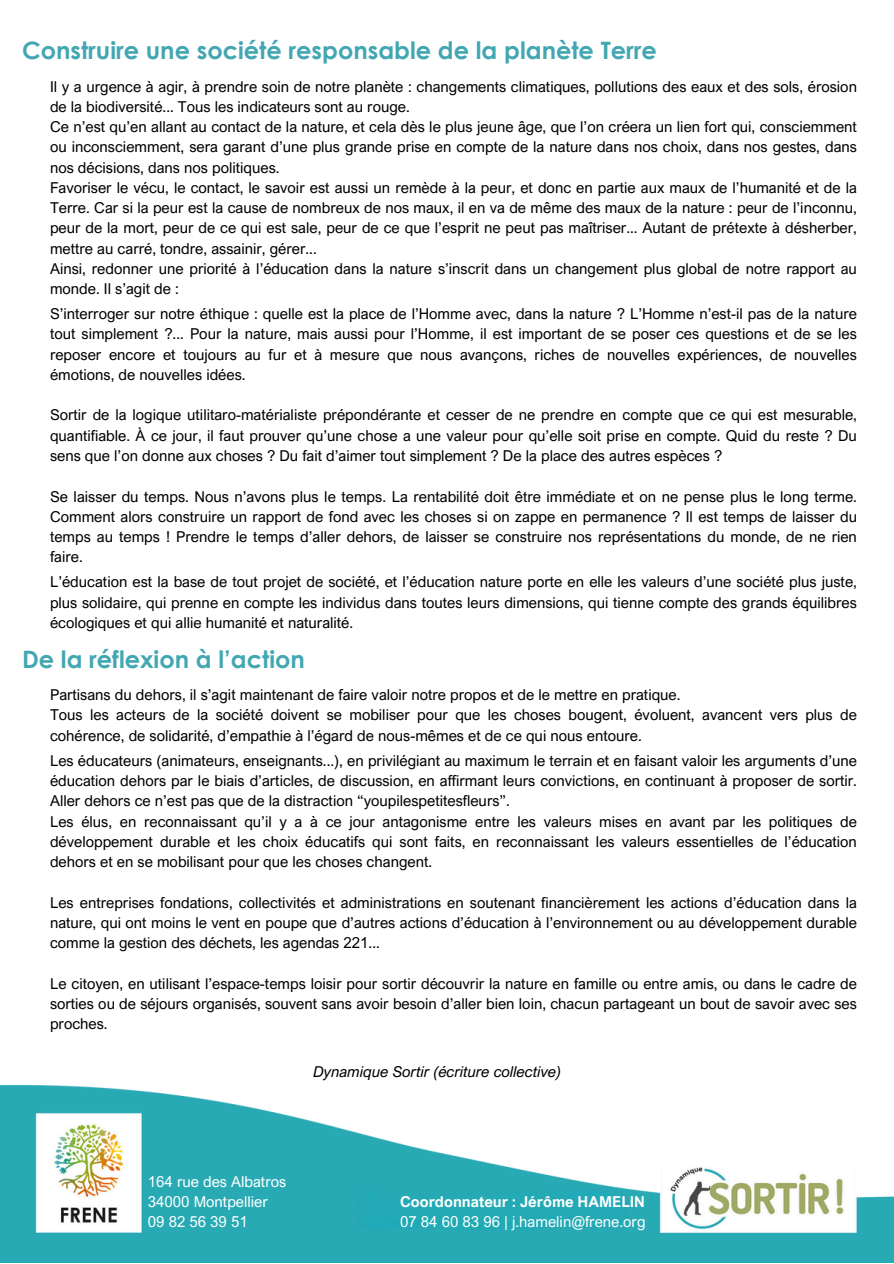
<style>
.page{position:relative;width:894px;height:1264px;background:#fff}
.page>*{position:absolute;margin:0;border:0;box-sizing:border-box;transform-origin:0 0}
.t1{font:700 24px "Century Gothic";color:#42a7b2}
.t2{font:15px/20.2px "Arial Nova";color:#000;text-align:justify}
.t3{font:15px "Arial Nova";color:#fff}
.t4{font:italic 15px "Arial Nova";color:#000}
.t5{font:700 15px "Arial Nova";color:#fff}
</style>
<div class="page">
<img style="left:0;top:1085px;width:893px;height:177px">
<h1 class="t1" style="left:22px;top:35px;width:636px">Construire une société responsable de la planète Terre</h1>
<p class="t2" style="left:50px;top:76px;width:808px">Il y a urgence à agir, à prendre soin de notre planète : changements climatiques, pollutions des eaux et des sols, érosion de la biodiversité... Tous les indicateurs sont au rouge.</p>
<p class="t2" style="left:50px;top:116px;width:808px">Ce n’est qu’en allant au contact de la nature, et cela dès le plus jeune âge, que l’on créera un lien fort qui, consciemment ou inconsciemment, sera garant d’une plus grande prise en compte de la nature dans nos choix, dans nos gestes, dans nos décisions, dans nos politiques.</p>
<p class="t2" style="left:50px;top:177px;width:808px">Favoriser le vécu, le contact, le savoir est aussi un remède à la peur, et donc en partie aux maux de l’humanité et de la Terre. Car si la peur est la cause de nombreux de nos maux, il en va de même des maux de la nature : peur de l’inconnu, peur de la mort, peur de ce qui est sale, peur de ce que l’esprit ne peut pas maîtriser... Autant de prétexte à désherber, mettre au carré, tondre, assainir, gérer...</p>
<p class="t2" style="left:50px;top:258px;width:808px">Ainsi, redonner une priorité à l’éducation dans la nature s’inscrit dans un changement plus global de notre rapport au monde. Il s’agit de :</p>
<p class="t2" style="left:50px;top:303px;width:808px">S’interroger sur notre éthique : quelle est la place de l’Homme avec, dans la nature ? L’Homme n’est-il pas de la nature tout simplement ?... Pour la nature, mais aussi pour l’Homme, il est important de se poser ces questions et de se les reposer encore et toujours au fur et à mesure que nous avançons, riches de nouvelles expériences, de nouvelles émotions, de nouvelles idées.</p>
<p class="t2" style="left:50px;top:405px;width:808px">Sortir de la logique utilitaro-matérialiste prépondérante et cesser de ne prendre en compte que ce qui est mesurable, quantifiable. À ce jour, il faut prouver qu’une chose a une valeur pour qu’elle soit prise en compte. Quid du reste ? Du sens que l’on donne aux choses ? Du fait d’aimer tout simplement ? De la place des autres espèces ?</p>
<p class="t2" style="left:50px;top:486px;width:808px">Se laisser du temps. Nous n’avons plus le temps. La rentabilité doit être immédiate et on ne pense plus le long terme.<br>Comment alors construire un rapport de fond avec les choses si on zappe en permanence ? Il est temps de laisser du temps au temps ! Prendre le temps d’aller dehors, de laisser se construire nos représentations du monde, de ne rien faire.</p>
<p class="t2" style="left:50px;top:571px;width:808px">L’éducation est la base de tout projet de société, et l’éducation nature porte en elle les valeurs d’une société plus juste, plus solidaire, qui prenne en compte les individus dans toutes leurs dimensions, qui tienne compte des grands équilibres écologiques et qui allie humanité et naturalité.</p>
<h1 class="t1" style="left:22px;top:644px;width:284px">De la réflexion à l’action</h1>
<p class="t2" style="left:50px;top:684px;width:632px">Partisans du dehors, il s’agit maintenant de faire valoir notre propos et de le mettre en pratique.</p>
<p class="t2" style="left:50px;top:704px;width:808px">Tous les acteurs de la société doivent se mobiliser pour que les choses bougent, évoluent, avancent vers plus de cohérence, de solidarité, d’empathie à l’égard de nous-mêmes et de ce qui nous entoure.</p>
<p class="t2" style="left:50px;top:750px;width:808px">Les éducateurs (animateurs, enseignants...), en privilégiant au maximum le terrain et en faisant valoir les arguments d’une éducation dehors par le biais d’articles, de discussion, en affirmant leurs convictions, en continuant à proposer de sortir.<br>Aller dehors ce n’est pas que de la distraction “youpilespetitesfleurs”.</p>
<p class="t2" style="left:50px;top:810px;width:808px">Les élus, en reconnaissant qu’il y a à ce jour antagonisme entre les valeurs mises en avant par les politiques de développement durable et les choix éducatifs qui sont faits, en reconnaissant les valeurs essentielles de l’éducation dehors et en se mobilisant pour que les choses changent.</p>
<p class="t2" style="left:50px;top:891px;width:808px">Les entreprises fondations, collectivités et administrations en soutenant financièrement les actions d’éducation dans la nature, qui ont moins le vent en poupe que d’autres actions d’éducation à l’environnement ou au développement durable comme la gestion des déchets, les agendas 221...</p>
<p class="t2" style="left:50px;top:972px;width:808px">Le citoyen, en utilisant l’espace-temps loisir pour sortir découvrir la nature en famille ou entre amis, ou dans le cadre de sorties ou de séjours organisés, souvent sans avoir besoin d’aller bien loin, chacun partageant un bout de savoir avec ses proches.</p>
<p class="t4" style="left:313px;top:1062px;width:249px">Dynamique Sortir (écriture collective)</p>
<p class="t3" style="left:148px;top:1171px;width:140px">164 rue des Albatros</p>
<p class="t3" style="left:148px;top:1192px;width:121px">34000 Montpellier</p>
<p class="t3" style="left:148px;top:1212px;width:101px">09 82 56 39 51</p>
<p class="t5" style="left:400px;top:1192px;width:246px">Coordonnateur : Jérôme HAMELIN</p>
<p class="t3" style="left:400px;top:1212px;width:247px">07 84 60 83 96 | j.hamelin@frene.org</p>
</div>
